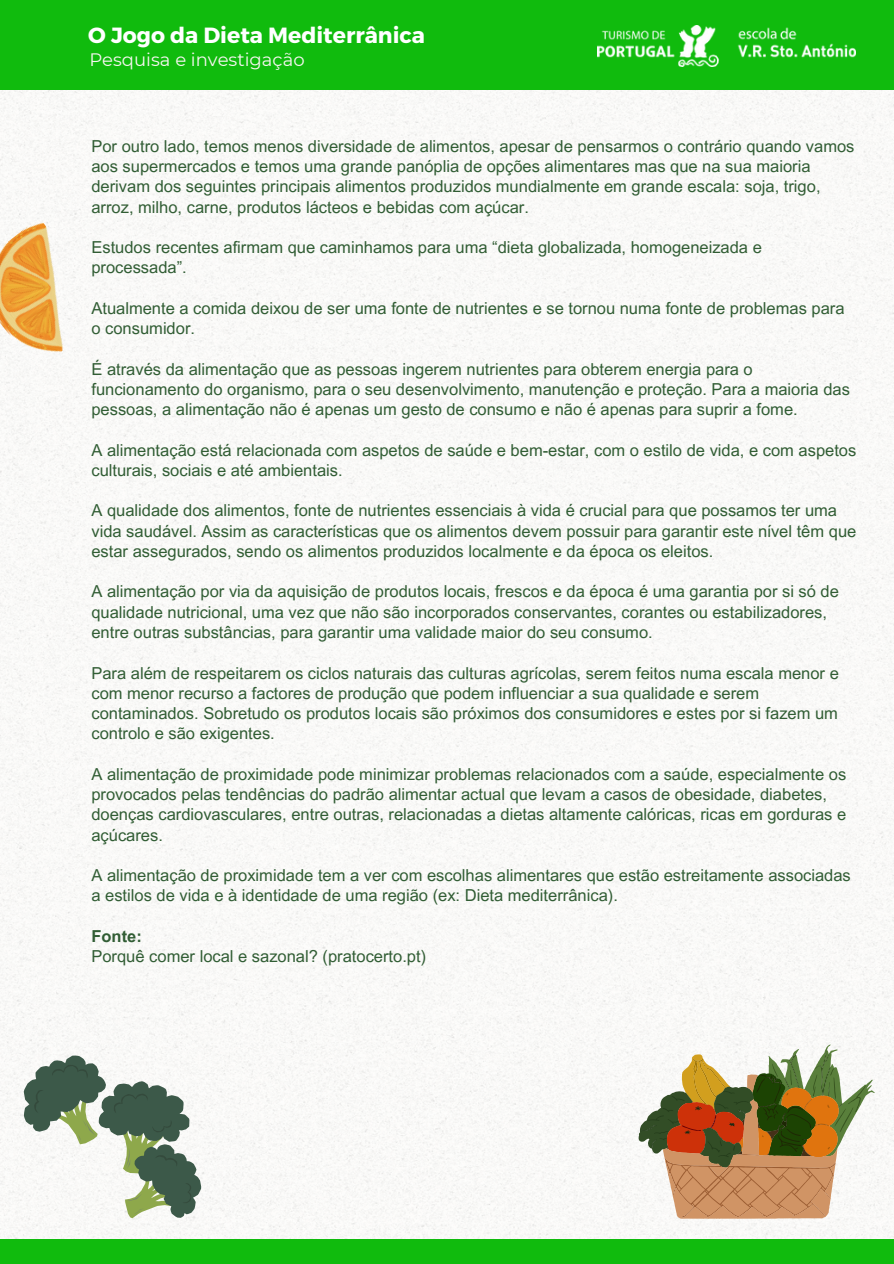
<style>
.page{position:relative;width:894px;height:1264px;background:#fff}
.page>*{position:absolute;margin:0;border:0;box-sizing:border-box;transform-origin:0 0}
.t1{font:700 21.9px "Montserrat";color:#fff}
.t2{font:18px "Montserrat";color:#f7f6f1}
.t3{font:16.5px/20.2px "Arial MT Pro";color:#315d34}
.t4{font:700 16.5px "Arial MT Pro";color:#315d34}
</style>
<div class="page">
<img style="left:0;top:89px;width:893px;height:1149px">
<div style="left:0;top:0;width:893px;height:89px;background:#10bb0d"></div>
<div style="left:0;top:1238px;width:893px;height:25px;background:#10bb0d"></div>
<img style="left:597px;top:25px;width:258px;height:42px">
<img style="left:0;top:217px;width:113px;height:153px">
<svg style="left:24px;top:1055px;width:177px;height:163px"></svg>
<svg style="left:638px;top:1044px;width:236px;height:174px"></svg>
<p class="t1" style="left:88px;top:21px;width:338px">O Jogo da Dieta Mediterrânica</p>
<p class="t2" style="left:89px;top:49px;width:217px">Pesquisa e investigação</p>
<p class="t3" style="left:91px;top:138px;width:764px">Por outro lado, temos menos diversidade de alimentos, apesar de pensarmos o contrário quando vamos aos supermercados e temos uma grande panóplia de opções alimentares mas que na sua maioria derivam dos seguintes principais alimentos produzidos mundialmente em grande escala: soja, trigo, arroz, milho, carne, produtos lácteos e bebidas com açúcar.</p>
<p class="t3" style="left:91px;top:239px;width:671px">Estudos recentes afirmam que caminhamos para uma “dieta globalizada, homogeneizada e processada”.</p>
<p class="t3" style="left:91px;top:300px;width:754px">Atualmente a comida deixou de ser uma fonte de nutrientes e se tornou numa fonte de problemas para o consumidor.</p>
<p class="t3" style="left:91px;top:361px;width:759px">É através da alimentação que as pessoas ingerem nutrientes para obterem energia para o funcionamento do organismo, para o seu desenvolvimento, manutenção e proteção. Para a maioria das pessoas, a alimentação não é apenas um gesto de consumo e não é apenas para suprir a fome.</p>
<p class="t3" style="left:91px;top:442px;width:766px">A alimentação está relacionada com aspetos de saúde e bem-estar, com o estilo de vida, e com aspetos culturais, sociais e até ambientais.</p>
<p class="t3" style="left:91px;top:502px;width:766px">A qualidade dos alimentos, fonte de nutrientes essenciais à vida é crucial para que possamos ter uma vida saudável. Assim as características que os alimentos devem possuir para garantir este nível têm que estar assegurados, sendo os alimentos produzidos localmente e da época os eleitos.</p>
<p class="t3" style="left:91px;top:583px;width:748px">A alimentação por via da aquisição de produtos locais, frescos e da época é uma garantia por si só de qualidade nutricional, uma vez que não são incorporados conservantes, corantes ou estabilizadores, entre outras substâncias, para garantir uma validade maior do seu consumo.</p>
<p class="t3" style="left:91px;top:664px;width:748px">Para além de respeitarem os ciclos naturais das culturas agrícolas, serem feitos numa escala menor e com menor recurso a factores de produção que podem influenciar a sua qualidade e serem contaminados. Sobretudo os produtos locais são próximos dos consumidores e estes por si fazem um controlo e são exigentes.</p>
<p class="t3" style="left:91px;top:766px;width:756px">A alimentação de proximidade pode minimizar problemas relacionados com a saúde, especialmente os provocados pelas tendências do padrão alimentar actual que levam a casos de obesidade, diabetes, doenças cardiovasculares, entre outras, relacionadas a dietas altamente calóricas, ricas em gorduras e açúcares.</p>
<p class="t3" style="left:91px;top:867px;width:760px">A alimentação de proximidade tem a ver com escolhas alimentares que estão estreitamente associadas a estilos de vida e à identidade de uma região (ex: Dieta mediterrânica).</p>
<p class="t4" style="left:91px;top:929px;width:52px">Fonte:</p>
<p class="t3" style="left:91px;top:948px;width:336px">Porquê comer local e sazonal? (pratocerto.pt)</p>
</div>
